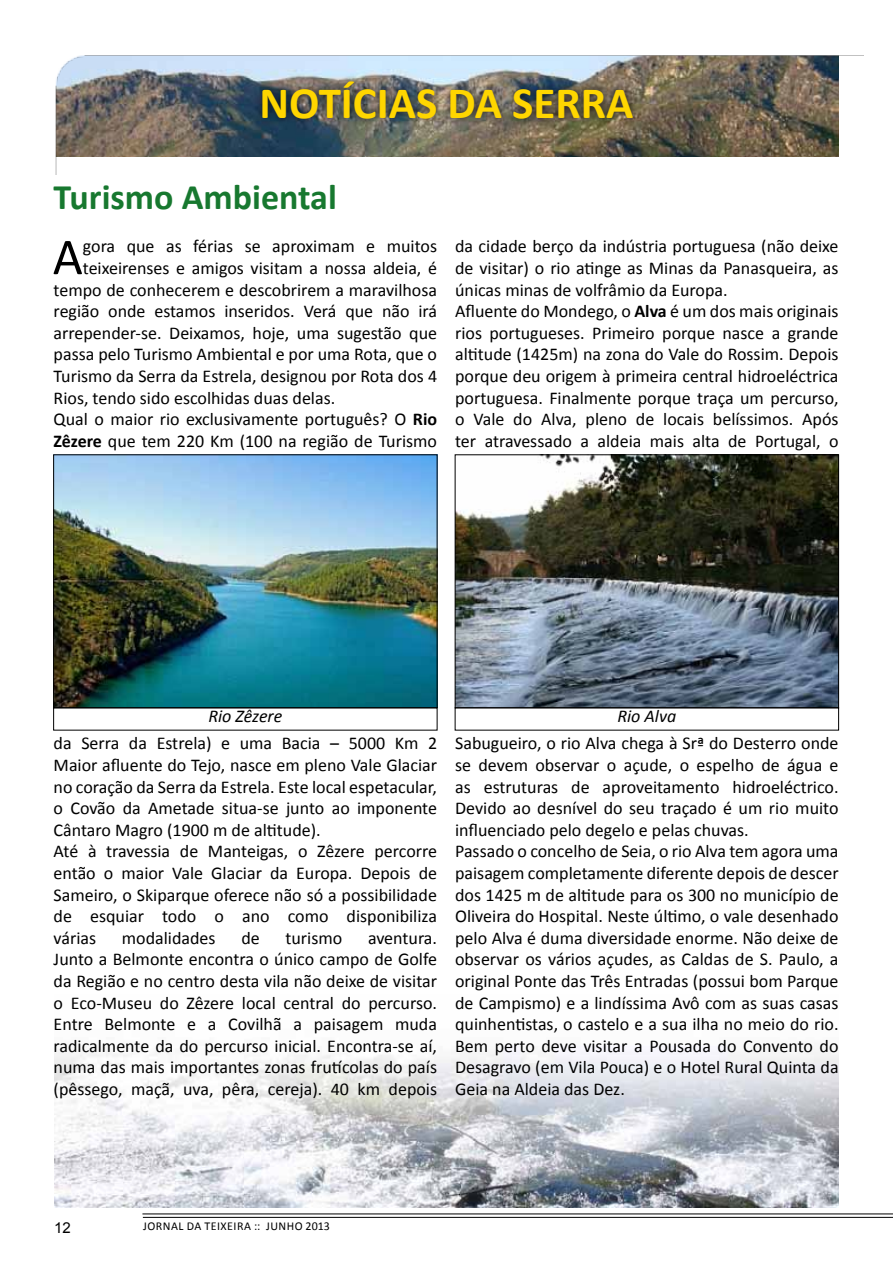
<style>
.page{position:relative;width:893px;height:1263px;background:#fff}
.page>*{position:absolute;margin:0;border:0;box-sizing:border-box;transform-origin:0 0}
.t1{font:52.05px "Calibri";color:#000}
.t2{font:700 45px "Calibri";color:#ffd600}
.t3{font:700 36px "Calibri";color:#17782f}
.t4{font:18px/21.6px "Calibri";color:#000}
.t5{font:italic 18px "Calibri";color:#000}
.t6{font:15px "Arial";color:#000}
.t7{font:12px "Calibri";letter-spacing:.04em;color:#000}
.s1{font-weight:700}
</style>
<div class="page">
<hr style="left:142px;top:1213px;width:751px;height:1px;background:#000">
<hr style="left:143px;top:1217px;width:750px;height:1px;background:#000">
<img style="left:54px;top:1050px;width:784px;height:158px">
<img style="left:55px;top:55px;width:808px;height:119px">
<div style="left:254px;top:73px;width:386px;height:53px;background:#000;opacity:.75"></div>
<img style="left:55px;top:456px;width:380px;height:250px">
<div style="left:53px;top:454px;width:384px;height:254px;border:1px solid #000"></div>
<img style="left:457px;top:456px;width:380px;height:250px">
<div style="left:455px;top:454px;width:384px;height:254px;border:1px solid #000"></div>
<div style="left:455px;top:707px;width:384px;height:23px;border:1px solid #000"></div>
<div style="left:53px;top:707px;width:384px;height:23px;border:1px solid #000"></div>
<h2 class="t2" style="left:260px;top:74px;width:115px">NOTÍCIAS</h2>
<h2 class="t2" style="left:447px;top:74px;width:134px">DA SERRA</h2>
<h3 class="t3" style="left:54px;top:174px;width:285px">Turismo Ambiental</h3>
<h1 class="t1" style="left:53px;top:224px;width:30px">A</h1>
<p class="t4" style="left:83px;top:236px;width:356px">gora que as férias se aproximam e muitos</p>
<p class="t4" style="left:83px;top:257px;width:356px">teixeirenses e amigos visitam a nossa aldeia, é</p>
<p class="t4" style="left:54px;top:279px;width:385px">tempo de conhecerem e descobrirem a maravilhosa</p>
<p class="t4" style="left:54px;top:301px;width:385px">região onde estamos inseridos. Verá que não irá</p>
<p class="t4" style="left:54px;top:322px;width:385px">arrepender-se. Deixamos, hoje, uma sugestão que</p>
<p class="t4" style="left:54px;top:344px;width:385px">passa pelo Turismo Ambiental e por uma Rota, que o</p>
<p class="t4" style="left:54px;top:365px;width:385px">Turismo da Serra da Estrela, designou por Rota dos 4</p>
<p class="t4" style="left:54px;top:387px;width:283px">Rios, tendo sido escolhidas duas delas.</p>
<p class="t4" style="left:54px;top:409px;width:385px">Qual o maior rio exclusivamente português? O <span class="s1">Rio</span></p>
<p class="t4" style="left:54px;top:430px;width:385px"><span class="s1">Zêzere</span> que tem 220 Km (100 na região de Turismo</p>
<p class="t4" style="left:455px;top:236px;width:385px">da cidade berço da indústria portuguesa (não deixe de visitar) o rio atinge as Minas da Panasqueira, as únicas minas de volfrâmio da Europa.<br>Afluente do Mondego, o <span class="s1">Alva</span> é um dos mais originais rios portugueses. Primeiro porque nasce a grande altitude (1425m) na zona do Vale do Rossim. Depois porque deu origem à primeira central hidroeléctrica portuguesa. Finalmente porque traça um percurso, o Vale do Alva, pleno de locais belíssimos. Após ter atravessado a aldeia mais alta de Portugal, o</p>
<p class="t5" style="left:208px;top:703px;width:76px">Rio Zêzere</p>
<p class="t5" style="left:617px;top:703px;width:61px">Rio Alva</p>
<p class="t4" style="left:54px;top:733px;width:385px">da Serra da Estrela) e uma Bacia – 5000 Km 2<br>Maior afluente do Tejo, nasce em pleno Vale Glaciar no coração da Serra da Estrela. Este local espetacular, o Covão da Ametade situa-se junto ao imponente Cântaro Magro (1900 m de altitude).<br>Até à travessia de Manteigas, o Zêzere percorre então o maior Vale Glaciar da Europa. Depois de Sameiro, o Skiparque oferece não só a possibilidade de esquiar todo o ano como disponibiliza várias</p>
<p class="t4" style="left:122px;top:927px;width:95px">modalidades</p>
<p class="t4" style="left:241px;top:927px;width:20px">de</p>
<p class="t4" style="left:285px;top:927px;width:58px">turismo</p>
<p class="t4" style="left:54px;top:927px;width:385px;text-align:justify;text-indent:314px">aventura.<br>Junto a Belmonte encontra o único campo de Golfe da Região e no centro desta vila não deixe de visitar o Eco-Museu do Zêzere local central do percurso.<br>Entre Belmonte e a Covilhã a paisagem muda radicalmente da do percurso inicial. Encontra-se aí, numa das mais importantes zonas frutícolas do país (pêssego, maçã, uva, pêra, cereja). 40 km depois</p>
<p class="t4" style="left:455px;top:733px;width:385px">Sabugueiro, o rio Alva chega à Srª do Desterro onde se devem observar o açude, o espelho de água e as estruturas de aproveitamento hidroeléctrico.<br>Devido ao desnível do seu traçado é um rio muito influenciado pelo degelo e pelas chuvas.<br>Passado o concelho de Seia, o rio Alva tem agora uma paisagem completamente diferente depois de descer dos 1425 m de altitude para os 300 no município de Oliveira do Hospital. Neste último, o vale desenhado pelo Alva é duma diversidade enorme. Não deixe de observar os vários açudes, as Caldas de S. Paulo, a original Ponte das Três Entradas (possui bom Parque de Campismo) e a lindíssima Avô com as suas casas quinhentistas, o castelo e a sua ilha no meio do rio.<br>Bem perto deve visitar a Pousada do Convento do Desagravo (em Vila Pouca) e o Hotel Rural Quinta da Geia na Aldeia das Dez.</p>
<p class="t6" style="left:54px;top:1218px;width:18px">12</p>
<p class="t7" style="left:143px;top:1218px;width:188px">Jornal da Teixeira :: JUN HO 2013</p>
</div>
